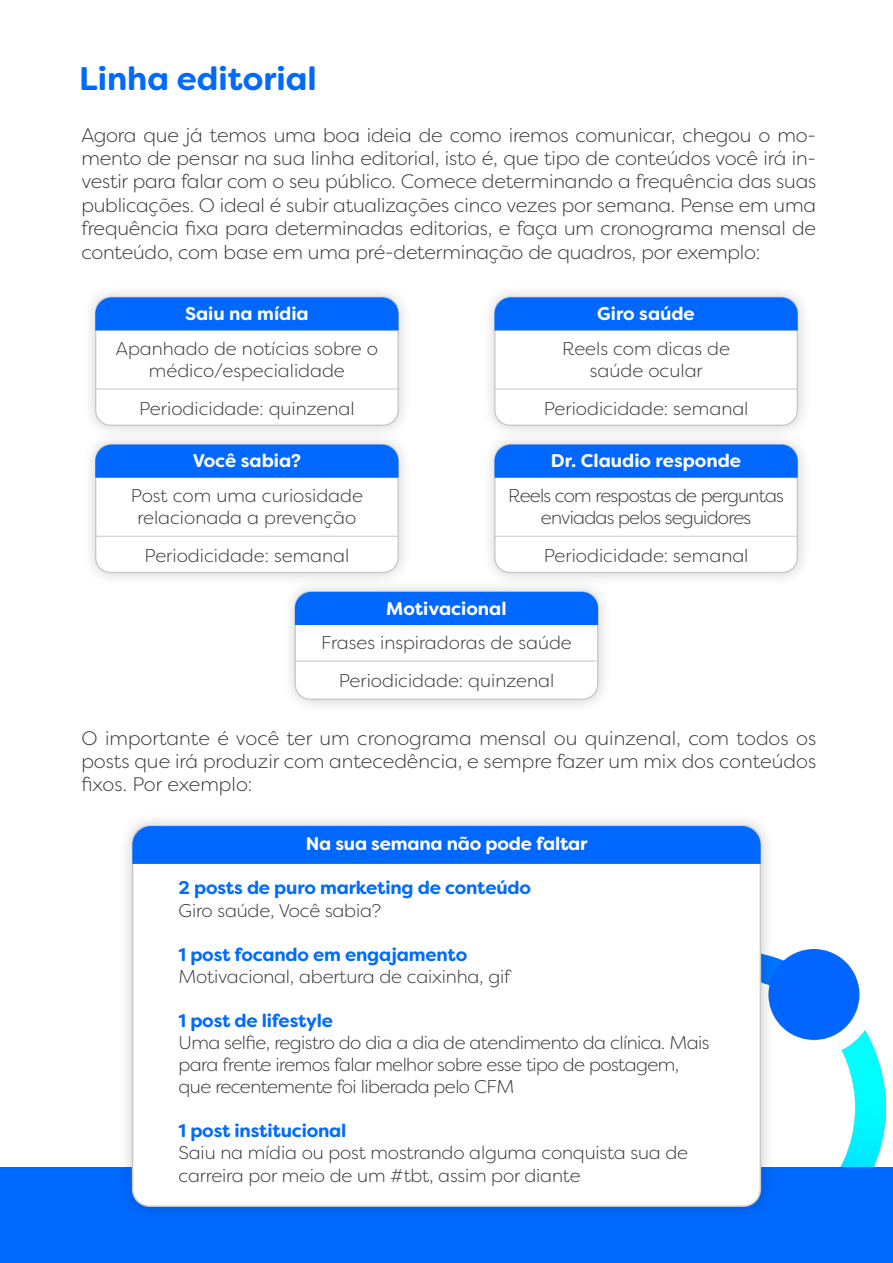
<style>
.page{position:relative;width:893px;height:1263px;background:#fff}
.page>*{position:absolute;margin:0;border:0;box-sizing:border-box;transform-origin:0 0}
.t1{font:700 32.7px "Filson Soft";color:#0069fe}
.t2{font:300 19.5px/23.4px "Filson Soft";letter-spacing:-.01em;color:#383838;text-align:justify}
.t3{font:300 18.45px/22px "Filson Soft";letter-spacing:-.01em;color:#383838;text-align:center}
.t4{font:300 18.45px/22px "Filson Soft";letter-spacing:-.03em;color:#383838}
.t5{font:700 18.45px "Filson Soft";letter-spacing:-.01em;color:#006bff}
.t6{font:700 18.45px "Filson Soft";color:#fff}
.t7{font:300 18.45px/22px "Filson Soft";letter-spacing:-.04em;color:#383838;text-align:center}
</style>
<div class="page">
<img style="left:775px;top:949px;width:110px;height:218px">
<div style="left:0;top:1167px;width:893px;height:96px;background:#0069fe"></div>
<div style="left:81px;top:282px;width:731px;height:432px;background:#000;opacity:.2"></div>
<div style="left:96px;top:297px;width:302px;height:128px;background:#fff;border-radius:15px"></div>
<div style="left:95px;top:297px;width:304px;height:129px;border:1px solid #c8c8c8;border-radius:15px"></div>
<div style="left:95px;top:297px;width:303px;height:33px;background:#0068fe"></div>
<hr style="left:95px;top:389px;width:303px;height:1px;background:#c8c8c8">
<div style="left:96px;top:445px;width:302px;height:127px;background:#fff;border-radius:15px"></div>
<div style="left:95px;top:444px;width:304px;height:129px;border:1px solid #c8c8c8;border-radius:15px"></div>
<div style="left:95px;top:445px;width:303px;height:33px;background:#0068fe"></div>
<hr style="left:95px;top:536px;width:303px;height:1px;background:#c8c8c8">
<div style="left:295px;top:592px;width:303px;height:107px;background:#fff;border-radius:15px"></div>
<div style="left:295px;top:591px;width:303px;height:109px;border:1px solid #c8c8c8;border-radius:15px"></div>
<div style="left:295px;top:592px;width:303px;height:33px;background:#0068fe"></div>
<hr style="left:295px;top:661px;width:303px;height:1px;background:#c8c8c8">
<div style="left:495px;top:297px;width:302px;height:128px;background:#fff;border-radius:15px"></div>
<div style="left:494px;top:297px;width:304px;height:129px;border:1px solid #c8c8c8;border-radius:15px"></div>
<div style="left:494px;top:297px;width:304px;height:33px;background:#0068fe"></div>
<hr style="left:494px;top:389px;width:303px;height:1px;background:#c8c8c8">
<div style="left:495px;top:445px;width:302px;height:127px;background:#fff;border-radius:15px"></div>
<div style="left:494px;top:444px;width:304px;height:129px;border:1px solid #c8c8c8;border-radius:15px"></div>
<div style="left:494px;top:445px;width:304px;height:33px;background:#0068fe"></div>
<hr style="left:494px;top:536px;width:303px;height:1px;background:#c8c8c8">
<div style="left:118px;top:811px;width:657px;height:410px;background:#000;opacity:.2"></div>
<div style="left:133px;top:826px;width:627px;height:380px;background:#fff;border-radius:17px"></div>
<div style="left:132px;top:826px;width:629px;height:38px;background:#0068fe"></div>
<h1 class="t1" style="left:79px;top:58px;width:239px">Linha editorial</h1>
<p class="t2" style="left:81px;top:123px;width:736px">Agora que já temos uma boa ideia de como iremos comunicar, chegou o mo&shy;mento de pensar na sua linha editorial, isto é, que tipo de conteúdos você irá in&shy;vestir para falar com o seu público. Comece determinando a frequência das suas publicações. O ideal é subir atualizações cinco vezes por semana. Pense em uma frequência fixa para determinadas editorias, e faça um cronograma mensal de conteúdo, com base em uma pré-determinação de quadros, por exemplo:</p>
<p class="t6" style="left:185px;top:302px;width:125px">Saiu na mídia</p>
<p class="t3" style="left:116px;top:337px;width:264px">Apanhado de notícias sobre o médico/especialidade</p>
<p class="t3" style="left:139px;top:397px;width:217px">Periodicidade: quinzenal</p>
<p class="t6" style="left:193px;top:449px;width:110px">Você sabia?</p>
<p class="t3" style="left:131px;top:484px;width:234px">Post com uma curiosidade relacionada a prevenção</p>
<p class="t3" style="left:144px;top:544px;width:206px">Periodicidade: semanal</p>
<p class="t6" style="left:597px;top:302px;width:99px">Giro saúde</p>
<p class="t3" style="left:562px;top:337px;width:169px">Reels com dicas de saúde ocular</p>
<p class="t3" style="left:544px;top:397px;width:206px">Periodicidade: semanal</p>
<p class="t6" style="left:551px;top:449px;width:192px">Dr. Claudio responde</p>
<p class="t7" style="left:508px;top:484px;width:277px">Reels com respostas de perguntas enviadas pelos seguidores</p>
<p class="t3" style="left:544px;top:544px;width:206px">Periodicidade: semanal</p>
<p class="t6" style="left:386px;top:596px;width:122px">Motivacional</p>
<p class="t3" style="left:321px;top:623px;width:252px;line-height:37.8px">Frases inspiradoras de saúde<br>Periodicidade: quinzenal</p>
<p class="t2" style="left:81px;top:726px;width:736px">O importante é você ter um cronograma mensal ou quinzenal, com todos os posts que irá produzir com antecedência, e sempre fazer um mix dos conteúdos fixos. Por exemplo:</p>
<p class="t6" style="left:306px;top:831px;width:283px">Na sua semana não pode faltar</p>
<p class="t5" style="left:179px;top:876px;width:354px">2 posts de puro marketing de conteúdo</p>
<p class="t3" style="left:179px;top:899px;width:204px">Giro saúde, Você sabia?</p>
<p class="t5" style="left:179px;top:942px;width:290px">1 post focando em engajamento</p>
<p class="t3" style="left:179px;top:965px;width:333px">Motivacional, abertura de caixinha, gif</p>
<p class="t5" style="left:179px;top:1008px;width:156px">1 post de lifestyle</p>
<p class="t4" style="left:179px;top:1031px;width:532px">Uma selfie, registro do dia a dia de atendimento da clínica. Mais para frente iremos falar melhor sobre esse tipo de postagem, que recentemente foi liberada pelo CFM</p>
<p class="t5" style="left:179px;top:1119px;width:169px">1 post institucional</p>
<p class="t3" style="left:179px;top:1142px;width:511px;text-align:left">Saiu na mídia ou post mostrando alguma conquista sua de carreira por meio de um #tbt, assim por diante</p>
</div>
